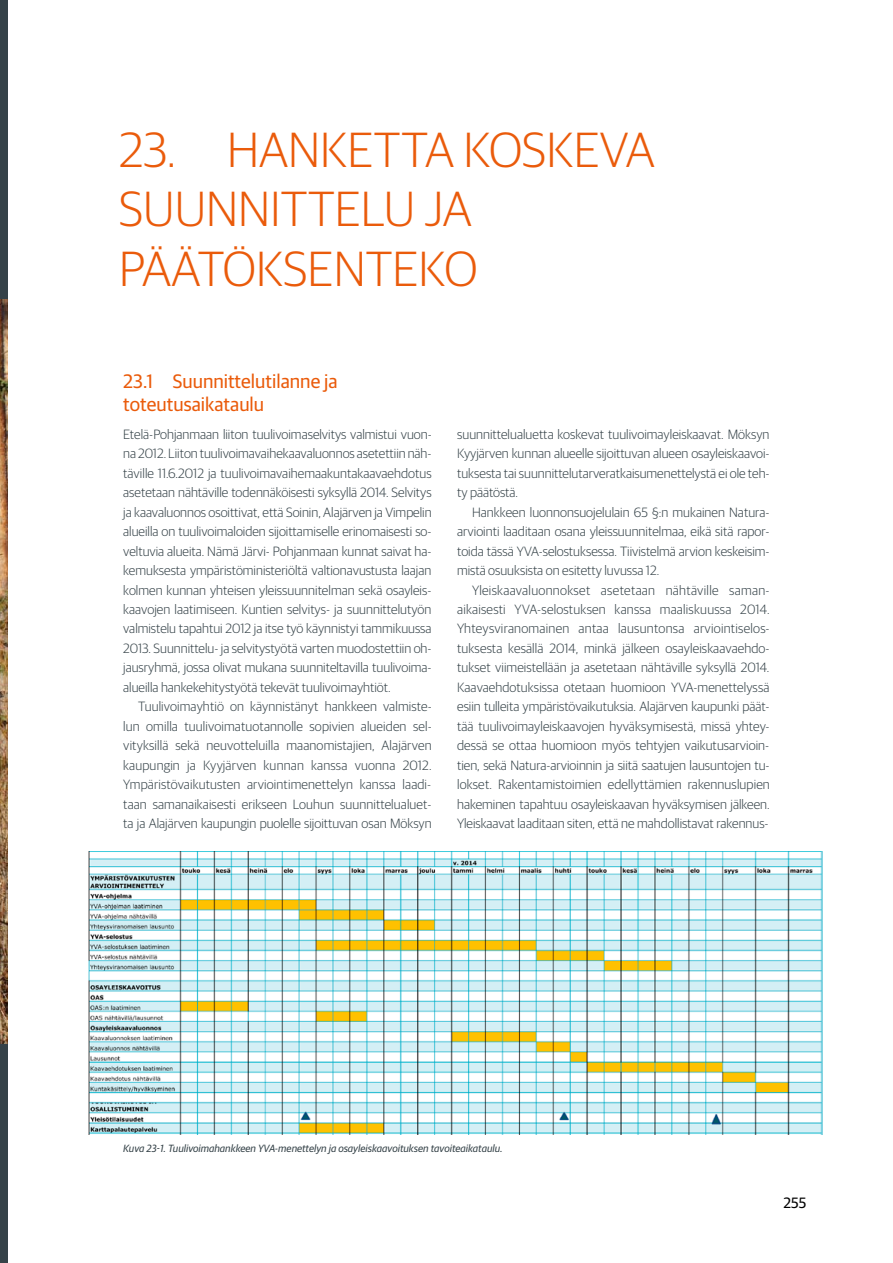
<style>
.page{position:relative;width:893px;height:1263px;background:#fff}
.page>*{position:absolute;margin:0;border:0;box-sizing:border-box;transform-origin:0 0}
.t1{font:300 49.5px/59.4px "Guardian Sans";color:#ea5b0b}
.t2{font:19.5px/23.4px "Guardian Sans";color:#ea5b0b}
.t3{font:15px "Guardian Sans";color:#000}
.t4{font:300 13.5px/19.5px "Guardian Sans";color:#354248;text-align:justify}
.t5{font:italic 10.5px "Guardian Sans";color:#354248}
</style>
<div class="page">
<img style="left:88px;top:851px;width:734px;height:283px">
<div style="left:0;top:0;width:7px;height:1263px;background:#354248"></div>
<img style="left:0;top:299px;width:7px;height:744px">
<h1 class="t1" style="left:119px;top:117px;width:537px">23. HANKETTA KOSKEVA<br>SUUNNITTELU JA<br>PÄÄTÖKSENTEKO</h1>
<h2 class="t2" style="left:123px;top:368px;width:216px">23.1 Suunnittelutilanne ja toteutusaikataulu</h2>
<p class="t4" style="left:123px;top:423px;width:310px">Etelä-Pohjanmaan liiton tuulivoimaselvitys valmistui vuon&shy;na 2012. Liiton tuulivoimavaihekaavaluonnos asetettiin näh&shy;täville 11.6.2012 ja tuulivoimavaihemaakuntakaavaehdotus asetetaan nähtäville todennäköisesti syksyllä 2014. Selvitys ja kaavaluonnos osoittivat, että Soinin, Alajärven ja Vimpelin alueilla on tuulivoimaloiden sijoittamiselle erinomaisesti so&shy;veltuvia alueita. Nämä Järvi- Pohjanmaan kunnat saivat ha&shy;kemuksesta ympäristöministeriöltä valtionavustusta laajan kolmen kunnan yhteisen yleissuunnitelman sekä osayleis&shy;kaavojen laatimiseen. Kuntien selvitys- ja suunnittelutyön valmistelu tapahtui 2012 ja itse työ käynnistyi tammikuussa 2013. Suunnittelu- ja selvitystyötä varten muodostettiin oh&shy;jausryhmä, jossa olivat mukana suunniteltavilla tuulivoima&shy;alueilla hankekehitystyötä tekevät tuulivoimayhtiöt.</p>
<p class="t4" style="left:123px;top:696px;width:310px;text-indent:15px">Tuulivoimayhtiö on käynnistänyt hankkeen valmiste&shy;lun omilla tuulivoimatuotannolle sopivien alueiden sel&shy;vityksillä sekä neuvotteluilla maanomistajien, Alajärven kaupungin ja Kyyjärven kunnan kanssa vuonna 2012.<br>Ympäristövaikutusten arviointimenettelyn kanssa laadi&shy;taan samanaikaisesti erikseen Louhun suunnittelualuet&shy;ta ja Alajärven kaupungin puolelle sijoittuvan osan Möksyn</p>
<p class="t4" style="left:457px;top:423px;width:314px">suunnittelualuetta koskevat tuulivoimayleiskaavat. Möksyn Kyyjärven kunnan alueelle sijoittuvan alueen osayleiskaavoi&shy;tuksesta tai suunnittelutarveratkaisumenettelystä ei ole teh&shy;ty päätöstä.</p>
<p class="t4" style="left:457px;top:501px;width:314px;text-indent:15px">Hankkeen luonnonsuojelulain 65 §:n mukainen Natura&shy;arviointi laaditaan osana yleissuunnitelmaa, eikä sitä rapor&shy;toida tässä YVA-selostuksessa. Tiivistelmä arvion keskeisim&shy;mistä osuuksista on esitetty luvussa 12.</p>
<p class="t4" style="left:457px;top:579px;width:314px;text-indent:15px">Yleiskaavaluonnokset asetetaan nähtäville saman&shy;aikaisesti YVA-selostuksen kanssa maaliskuussa 2014.<br>Yhteysviranomainen antaa lausuntonsa arviointiselos&shy;tuksesta kesällä 2014, minkä jälkeen osayleiskaavaehdo&shy;tukset viimeistellään ja asetetaan nähtäville syksyllä 2014.<br>Kaavaehdotuksissa otetaan huomioon YVA-menettelyssä esiin tulleita ympäristövaikutuksia. Alajärven kaupunki päät&shy;tää tuulivoimayleiskaavojen hyväksymisestä, missä yhtey&shy;dessä se ottaa huomioon myös tehtyjen vaikutusarvioin&shy;tien, sekä Natura-arvioinnin ja siitä saatujen lausuntojen tu&shy;lokset. Rakentamistoimien edellyttämien rakennuslupien hakeminen tapahtuu osayleiskaavan hyväksymisen jälkeen.<br>Yleiskaavat laaditaan siten, että ne mahdollistavat rakennus-</p>
<p class="t5" style="left:123px;top:1140px;width:381px">Kuva 23‑1. Tuulivoimahankkeen YVA-menettelyn ja osayleiskaavoituksen tavoiteaikataulu.</p>
<p class="t3" style="left:783px;top:1192px;width:25px">255</p>
</div>
